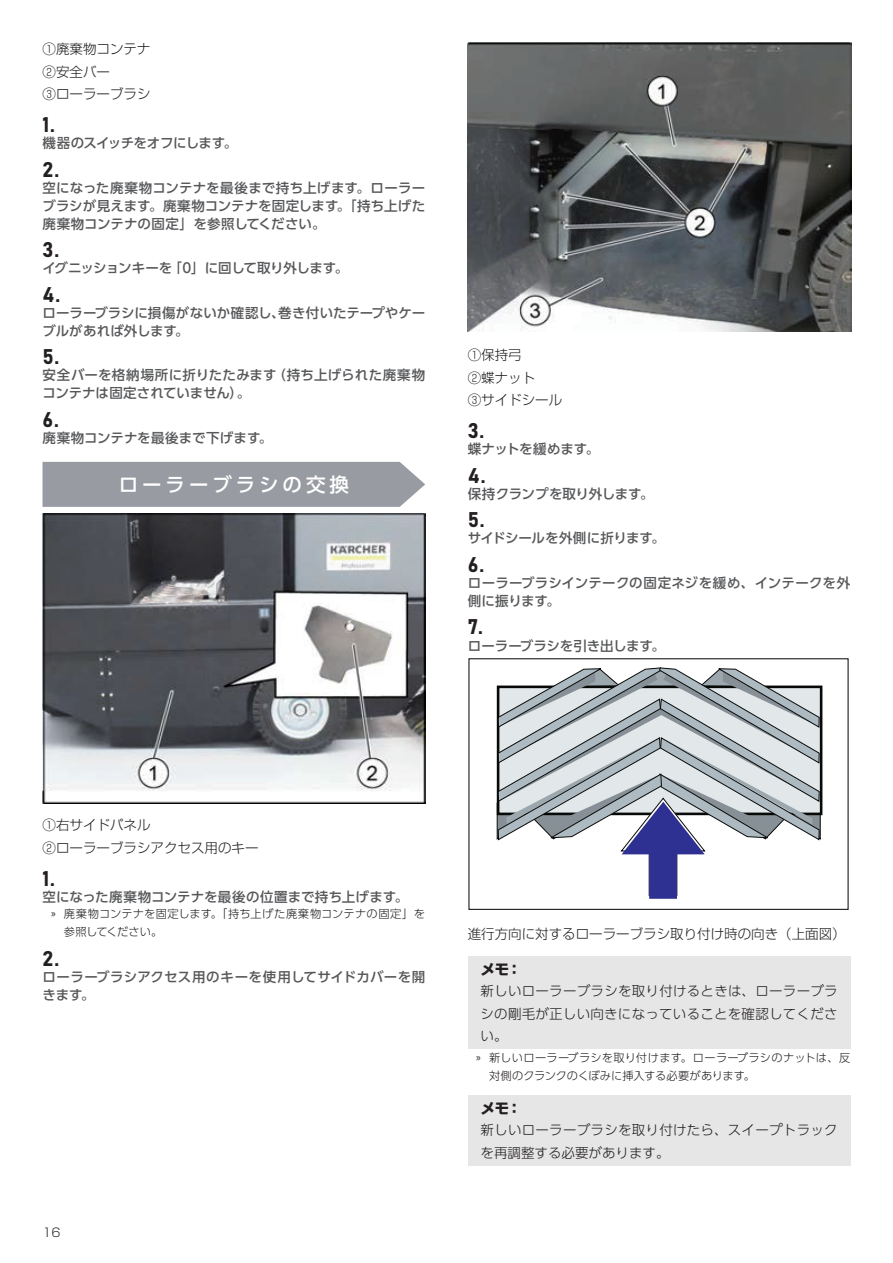
<style>
.page{position:relative;width:893px;height:1263px;background:#fff}
.page>*{position:absolute;margin:0;border:0;box-sizing:border-box;transform-origin:0 0}
.t1{font:21px "Bahnschrift";color:#231f20}
.t2{font:500 19.5px "UD Shin Go Pr 6 N";letter-spacing:.2em;color:#fff}
.t3{font:700 15px "UD Shin Go Pr 6 N";color:#231f20}
.t4{font:500 13.5px/18px "UD Shin Go Pr 6 N";color:#57585a}
.t5{font:300 13.5px/22.5px "UD Shin Go Pr 6 N";letter-spacing:.02em;color:#231f20;text-align:justify}
.t6{font:300 13.5px/22.5px "Shin Go Pr 6 N";color:#231f20}
.t7{font:500 13.5px/18px "UD Shin Go Pr 6 N";letter-spacing:.02em;color:#57585a}
.t8{font:500 13.5px "UD Shin Go Pr 6 N";letter-spacing:-.025em;color:#57585a}
.t9{font:500 13.5px "UD Shin Go Pr 6 N";letter-spacing:-.04em;color:#57585a}
.t10{font:300 12px "Shin Go Pr 6 N";color:#231f20}
.t11{font:300 11.25px/18px "UD Shin Go Pr 6 N";letter-spacing:.015em;color:#231f20}
.s1{font-family:"Myriad Pro";font-weight:400}
</style>
<div class="page">
<div style="left:43px;top:462px;width:382px;height:45px;background:#999ba2"></div>
<img style="left:43px;top:514px;width:382px;height:289px">
<div style="left:468px;top:957px;width:382px;height:25px;background:#e6e6e7"></div>
<div style="left:468px;top:978px;width:382px;height:71px;background:#e6e6e7"></div>
<div style="left:468px;top:1095px;width:382px;height:26px;background:#e6e6e7"></div>
<div style="left:468px;top:1117px;width:382px;height:48px;background:#e6e6e7"></div>
<img style="left:468px;top:42px;width:383px;height:290px">
<svg style="left:496px;top:667px;width:325px;height:232px"></svg>
<div style="left:468px;top:658px;width:381px;height:252px;border:1px solid #231f20"></div>
<p class="t6" style="left:43px;top:37px;width:109px">①廃棄物コンテナ<br>②安全バー<br>③ローラーブラシ</p>
<h1 class="t1" style="left:43px;top:109px;width:14px">1.</h1>
<p class="t9" style="left:43px;top:132px;width:196px">機器のスイッチをオフにします。</p>
<h1 class="t1" style="left:43px;top:153px;width:18px">2.</h1>
<p class="t4" style="left:43px;top:178px;width:384px;text-align:justify">空になった廃棄物コンテナを最後まで持ち上げます。ローラーブラシが見えます。廃棄物コンテナを固定します。「持ち上げた廃棄物コンテナの固定」を参照してください。</p>
<h1 class="t1" style="left:43px;top:234px;width:18px">3.</h1>
<p class="t8" style="left:43px;top:257px;width:307px">イグニッションキーを「0」に回して取り外します。</p>
<h1 class="t1" style="left:43px;top:278px;width:19px">4.</h1>
<p class="t4" style="left:43px;top:303px;width:384px">ローラーブラシに損傷がないか確認し、巻き付いたテープやケーブルがあれば外します。</p>
<h1 class="t1" style="left:43px;top:341px;width:18px">5.</h1>
<p class="t4" style="left:43px;top:366px;width:384px">安全バーを格納場所に折りたたみます（持ち上げられた廃棄物コンテナは固定されていません）。</p>
<h1 class="t1" style="left:43px;top:403px;width:18px">6.</h1>
<p class="t4" style="left:43px;top:428px;width:231px">廃棄物コンテナを最後まで下げます。</p>
<h2 class="t2" style="left:119px;top:468px;width:232px">ローラーブラシの交換</h2>
<p class="t6" style="left:468px;top:343px;width:96px">①保持弓<br>②蝶ナット<br>③サイドシール</p>
<h1 class="t1" style="left:468px;top:415px;width:18px">3.</h1>
<p class="t4" style="left:468px;top:440px;width:133px">蝶ナットを緩めます。</p>
<h1 class="t1" style="left:468px;top:459px;width:19px">4.</h1>
<p class="t4" style="left:468px;top:484px;width:187px">保持クランプを取り外します。</p>
<h1 class="t1" style="left:468px;top:504px;width:18px">5.</h1>
<p class="t4" style="left:468px;top:529px;width:199px">サイドシールを外側に折ります。</p>
<h1 class="t1" style="left:468px;top:548px;width:18px">6.</h1>
<p class="t4" style="left:468px;top:573px;width:384px">ローラーブラシインテークの固定ネジを緩め、インテークを外側に振ります。</p>
<h1 class="t1" style="left:468px;top:611px;width:17px">7.</h1>
<p class="t4" style="left:468px;top:636px;width:199px">ローラーブラシを引き出します。</p>
<p class="t6" style="left:43px;top:812px;width:217px">①右サイドパネル<br>②ローラーブラシアクセス用のキー</p>
<h1 class="t1" style="left:43px;top:862px;width:14px">1.</h1>
<p class="t4" style="left:43px;top:887px;width:367px">空になった廃棄物コンテナを最後の位置まで持ち上げます。</p>
<p class="t11" style="left:64px;top:904px;width:363px;text-indent:-13px"><span class="s1">»</span> 廃棄物コンテナを固定します。「持ち上げた廃棄物コンテナの固定」を参照してください。</p>
<h1 class="t1" style="left:43px;top:943px;width:18px">2.</h1>
<p class="t7" style="left:43px;top:968px;width:384px">ローラーブラシアクセス用のキーを使用してサイドカバーを開きます。</p>
<p class="t10" style="left:43px;top:1223px;width:20px">16</p>
<p class="t6" style="left:468px;top:921px;width:380px">進行方向に対するローラーブラシ取り付け時の向き（上面図）</p>
<p class="t3" style="left:480px;top:957px;width:43px">メモ：</p>
<p class="t5" style="left:480px;top:979px;width:359px">新しいローラーブラシを取り付けるときは、ローラーブラシの剛毛が正しい向きになっていることを確認してください。</p>
<p class="t11" style="left:489px;top:1048px;width:363px;text-indent:-13px"><span class="s1">»</span> 新しいローラーブラシを取り付けます。ローラーブラシのナットは、反対側のクランクのくぼみに挿入する必要があります。</p>
<p class="t3" style="left:480px;top:1096px;width:43px">メモ：</p>
<p class="t5" style="left:480px;top:1118px;width:359px">新しいローラーブラシを取り付けたら、スイープトラックを再調整する必要があります。</p>
</div>
